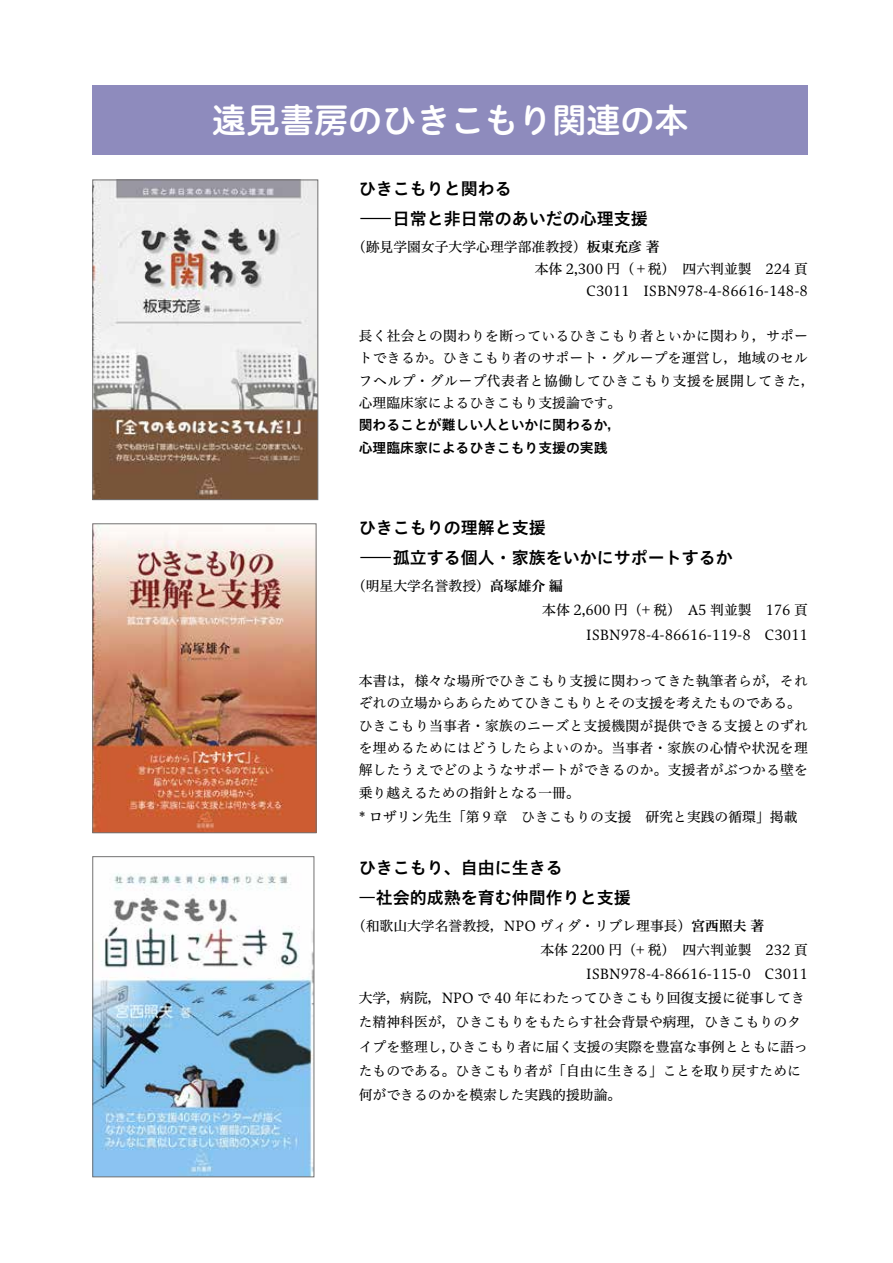
<style>
.page{position:relative;width:893px;height:1263px;background:#fff}
.page>*{position:absolute;margin:0;border:0;box-sizing:border-box;transform-origin:0 0}
.t1{font:34.05px "Hiragino UD Sans R Std W6";color:#fff}
.t2{font:16.95px/29.7px "Hiragino UD Sans Std W6";color:#000}
.t3{font:13.8px/22.4px "Hiragino UD Serif Std W4";color:#000}
.t4{font:13.8px/22.4px "Hiragino UD Serif Std W4";letter-spacing:.02em;color:#000}
.t5{font:13.8px/22.4px "Hiragino UD Sans Std W6";color:#000}
.s1{font-family:"Hiragino UD Serif Std W6"}
</style>
<div class="page">
<img style="left:95px;top:182px;width:221px;height:316px">
<div style="left:93px;top:180px;width:225px;height:320px;border:1px solid #727171"></div>
<img style="left:95px;top:526px;width:219px;height:305px">
<div style="left:93px;top:524px;width:223px;height:309px;border:1px solid #727171"></div>
<img style="left:95px;top:873px;width:217px;height:302px">
<div style="left:93px;top:856px;width:221px;height:321px;border:1px solid #727171"></div>
<div style="left:93px;top:85px;width:715px;height:69px;background:#8e8bbd"></div>
<h1 class="t1" style="left:212px;top:94px;width:478px">遠見書房のひきこもり関連の本</h1>
<p class="t2" style="left:359px;top:173px;width:291px">ひきこもりと関わる<br>―日常と非日常のあいだの心理支援</p>
<p class="t3" style="left:352px;top:234px;width:309px">（跡見学園女子大学心理学部准教授）<span class="s1">板東充彦著</span></p>
<p class="t3" style="left:535px;top:257px;width:275px">本体 2,300 円（＋税）　四六判並製　224 頁</p>
<p class="t3" style="left:586px;top:279px;width:223px">C3011　ISBN978-4-86616-148-8</p>
<p class="t4" style="left:359px;top:324px;width:458px">長く社会との関わりを断っているひきこもり者といかに関わり，サポートできるか。ひきこもり者のサポート・グループを運営し，地域のセルフヘルプ・グループ代表者と協働してひきこもり支援を展開してきた，心理臨床家によるひきこもり支援論です。</p>
<p class="t5" style="left:359px;top:413px;width:264px">関わることが難しい人といかに関わるか，心理臨床家によるひきこもり支援の実践</p>
<p class="t2" style="left:359px;top:512px;width:376px">ひきこもりの理解と支援<br>―孤立する個人・家族をいかにサポートするか</p>
<p class="t3" style="left:352px;top:574px;width:212px">（明星大学名誉教授）<span class="s1">高塚雄介編</span></p>
<p class="t3" style="left:542px;top:598px;width:267px">本体 2,600 円（+ 税）　A5 判並製　176 頁</p>
<p class="t3" style="left:586px;top:622px;width:223px">ISBN978-4-86616-119-8　C3011</p>
<p class="t3" style="left:359px;top:669px;width:451px">本書は，様々な場所でひきこもり支援に関わってきた執筆者らが，それぞれの立場からあらためてひきこもりとその支援を考えたものである。ひきこもり当事者・家族のニーズと支援機関が提供できる支援とのずれを埋めるためにはどうしたらよいのか。当事者・家族の心情や状況を理解したうえでどのようなサポートができるのか。支援者がぶつかる壁を乗り越えるための指針となる一冊。</p>
<p class="t3" style="left:359px;top:805px;width:440px">* ロザリン先生「第９章　ひきこもりの支援　研究と実践の循環」掲載</p>
<p class="t2" style="left:359px;top:852px;width:274px">ひきこもり、自由に生きる<br>―社会的成熟を育む仲間作りと支援</p>
<p class="t3" style="left:352px;top:913px;width:414px">（和歌山大学名誉教授，NPO ヴィダ・リブレ理事長）<span class="s1">宮西照夫著</span></p>
<p class="t3" style="left:540px;top:938px;width:269px">本体 2200 円（+ 税）　四六判並製　232 頁</p>
<p class="t3" style="left:586px;top:962px;width:223px">ISBN978-4-86616-115-0　C3011</p>
<p class="t3" style="left:359px;top:986px;width:448px">大学，病院，NPO で 40 年にわたってひきこもり回復支援に従事してき</p>
<p class="t3" style="left:359px;top:1010px;width:444px">た精神科医が，ひきこもりをもたらす社会背景や病理，ひきこもりのタ</p>
<p class="t3" style="left:449px;top:1034px;width:361px">ひきこもり者に届く支援の実際を豊富な事例とともに語っ</p>
<p class="t3" style="left:359px;top:1033px;width:444px;line-height:24.2px">イプを整理し，<br>たものである。ひきこもり者が「自由に生きる」ことを取り戻すために何ができるのかを模索した実践的援助論。</p>
</div>
